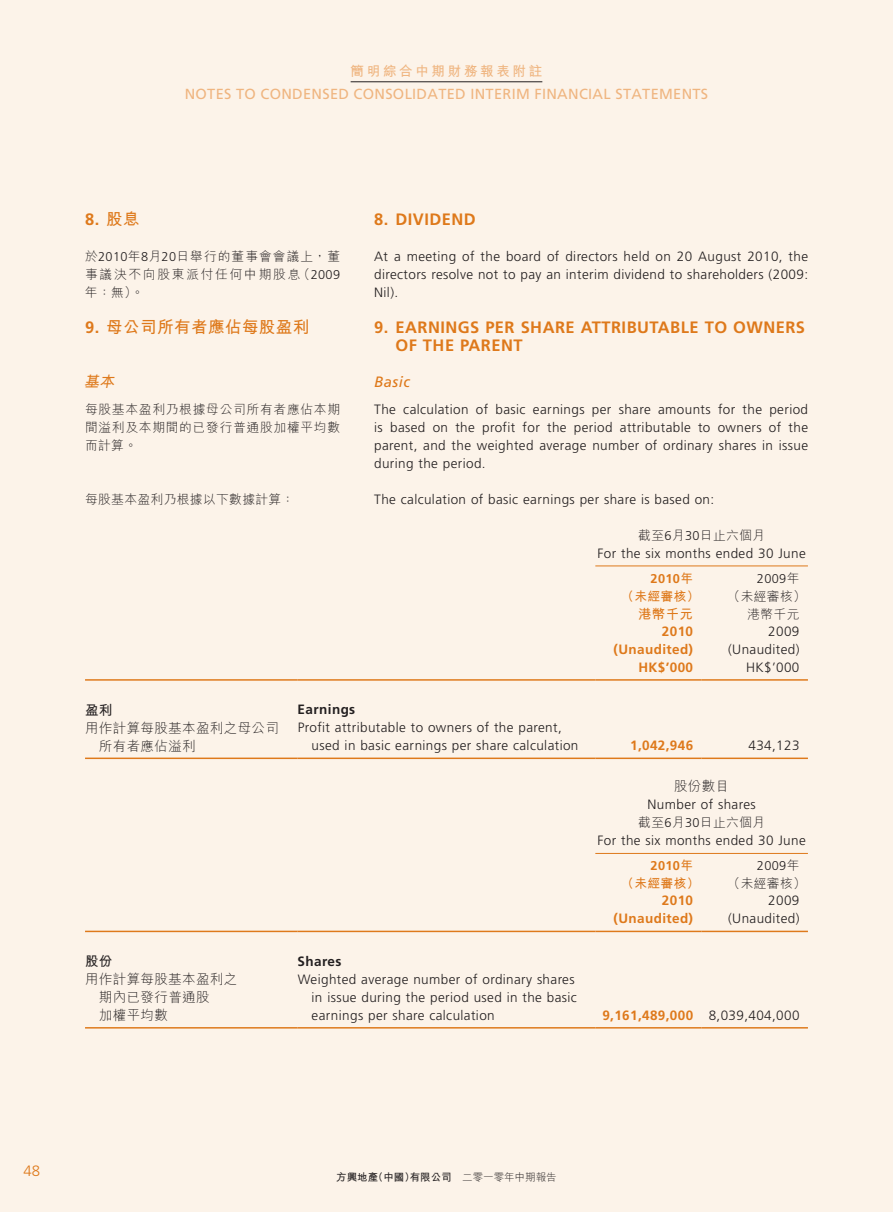
<style>
.page{position:relative;width:893px;height:1212px;background:#fcf3e9}
.page>*{position:absolute;margin:0;border:0;box-sizing:border-box;transform-origin:0 0}
.t1{font:700 16.5px/18px "Frutiger LT Std";letter-spacing:.03em;color:#de791b}
.t2{font:700 16.5px "M Hei HK";letter-spacing:.03em;color:#de791b}
.t3{font:italic 15px "Frutiger LT Std";letter-spacing:.03em;color:#de791b}
.t4{font:300 15px "Frutiger LT Std";color:#de791b}
.t5{font:italic 700 15px "M Hei HK";color:#de791b}
.t6{font:14.7px "Frutiger LT Std";letter-spacing:.02em;color:#efb580}
.t7{font:300 13.5px/18px "Frutiger LT Std";letter-spacing:.03em;color:#231f20;text-align:justify}
.t8{font:700 13.5px "Frutiger LT Std";letter-spacing:.03em;color:#de791b}
.t9{font:300 13.5px/18px "M Hei HK";letter-spacing:.03em;color:#231f20}
.t10{font:700 13.5px "Frutiger LT Std";letter-spacing:.03em;color:#231f20}
.t11{font:700 13.5px "M Hei HK";letter-spacing:.2em;color:#efb580}
.t12{font:700 13.5px "M Hei HK";color:#de791b}
.t13{font:700 13.5px "M Hei HK";color:#231f20}
.t14{font:300 12.75px/18px "M Hei HK";letter-spacing:.055em;color:#231f20;text-align:justify}
.t15{font:300 12.75px "M Hei HK";letter-spacing:.03em;color:#231f20}
.t16{font:700 12.75px "M Hei HK";letter-spacing:.03em;color:#de791b}
.t17{font:700 12.75px "Frutiger LT Std";letter-spacing:.03em;color:#de791b}
.t18{font:300 12.75px "Frutiger LT Std";letter-spacing:.03em;color:#231f20}
.t19{font:700 10.5px "M Hei HK";color:#231f20}
.s1{font-family:"M Hei HK"}
.s2{font-family:"Frutiger LT Std"}
.s3{font-weight:300;color:#231f20}
.s4{font-weight:300}
</style>
<div class="page">
<hr style="left:351px;top:82px;width:191px;height:1px;background:#231f20">
<hr style="left:595px;top:566px;width:213px;height:1px;background:#de791b">
<hr style="left:85px;top:679px;width:213px;height:2px;background:#de791b">
<hr style="left:298px;top:679px;width:297px;height:2px;background:#de791b">
<hr style="left:595px;top:679px;width:107px;height:2px;background:#de791b">
<hr style="left:702px;top:679px;width:106px;height:2px;background:#de791b">
<hr style="left:85px;top:757px;width:213px;height:2px;background:#de791b">
<hr style="left:298px;top:757px;width:297px;height:2px;background:#de791b">
<hr style="left:595px;top:757px;width:107px;height:2px;background:#de791b">
<hr style="left:702px;top:757px;width:106px;height:2px;background:#de791b">
<hr style="left:595px;top:853px;width:213px;height:1px;background:#de791b">
<hr style="left:85px;top:931px;width:213px;height:1px;background:#de791b">
<hr style="left:298px;top:931px;width:297px;height:1px;background:#de791b">
<hr style="left:595px;top:931px;width:107px;height:1px;background:#de791b">
<hr style="left:702px;top:931px;width:106px;height:1px;background:#de791b">
<hr style="left:85px;top:1027px;width:213px;height:1px;background:#de791b">
<hr style="left:298px;top:1027px;width:297px;height:1px;background:#de791b">
<hr style="left:595px;top:1027px;width:107px;height:1px;background:#de791b">
<hr style="left:702px;top:1027px;width:106px;height:1px;background:#de791b">
<p class="t11" style="left:351px;top:61px;width:193px">簡明綜合中期財務報表附註</p>
<p class="t6" style="left:185px;top:86px;width:525px">NOTES TO CONDENSED CONSOLIDATED INTERIM FINANCIAL STATEMENTS</p>
<p class="t1" style="left:85px;top:210px;width:56px">8. <span class="s1">股息</span></p>
<p class="t14" style="left:85px;top:247px;width:257px">於<span class="s2">2010</span>年<span class="s2">8</span>月<span class="s2">20</span>日舉行的董事會會議上，董事議決不向股東派付任何中期股息（<span class="s2">2009</span>年：無）。</p>
<p class="t2" style="left:85px;top:315px;width:226px"><span class="s2">9.</span> 母公司所有者應佔每股盈利</p>
<p class="t5" style="left:84px;top:371px;width:35px">基本</p>
<p class="t14" style="left:85px;top:399px;width:257px">每股基本盈利乃根據母公司所有者應佔本期間溢利及本期間的已發行普通股加權平均數而計算。</p>
<p class="t15" style="left:85px;top:490px;width:211px">每股基本盈利乃根據以下數據計算：</p>
<p class="t1" style="left:374px;top:210px;width:103px">8. DIVIDEND</p>
<p class="t7" style="left:374px;top:248px;width:435px">At a meeting of the board of directors held on 20 August 2010, the directors resolve not to pay an interim dividend to shareholders (2009:<br>Nil).</p>
<p class="t1" style="left:395px;top:318px;width:411px;text-indent:-21px">9. EARNINGS PER SHARE ATTRIBUTABLE TO OWNERS<br>OF THE PARENT</p>
<p class="t3" style="left:374px;top:373px;width:37px">Basic</p>
<p class="t7" style="left:374px;top:400px;width:435px">The calculation of basic earnings per share amounts for the period is based on the profit for the period attributable to owners of the parent, and the weighted average number of ordinary shares in issue during the period.</p>
<p class="t7" style="left:374px;top:490px;width:342px">The calculation of basic earnings per share is based on:</p>
<p class="t14" style="left:638px;top:526px;width:128px">截至<span class="s2">6</span>月<span class="s2">30</span>日止六個月</p>
<p class="t7" style="left:597px;top:544px;width:210px">For the six months ended 30 June</p>
<p class="t17" style="left:651px;top:571px;width:44px">2010<span class="s1">年</span></p>
<p class="t18" style="left:757px;top:571px;width:44px">2009<span class="s1">年</span></p>
<p class="t16" style="left:621px;top:587px;width:80px">（未經審核）</p>
<p class="t14" style="left:728px;top:586px;width:80px">（未經審核）</p>
<p class="t12" style="left:638px;top:604px;width:57px">港幣千元</p>
<p class="t14" style="left:747px;top:604px;width:54px">港幣千元</p>
<p class="t8" style="left:662px;top:623px;width:33px">2010</p>
<p class="t7" style="left:768px;top:622px;width:33px">2009</p>
<p class="t8" style="left:614px;top:641px;width:81px">(Unaudited)</p>
<p class="t7" style="left:728px;top:640px;width:73px">(Unaudited)</p>
<p class="t8" style="left:638px;top:659px;width:56px">HK$’000</p>
<p class="t7" style="left:746px;top:658px;width:55px">HK$’000</p>
<p class="t13" style="left:85px;top:700px;width:29px">盈利</p>
<p class="t10" style="left:298px;top:702px;width:59px">Earnings</p>
<p class="t9" style="left:99px;top:718px;width:181px;text-indent:-14px">用作計算每股基本盈利之母公司所有者應佔溢利</p>
<p class="t7" style="left:312px;top:719px;width:268px;text-indent:-14px">Profit attributable to owners of the parent, used in basic earnings per share calculation</p>
<p class="t13" style="left:85px;top:952px;width:29px">股份</p>
<p class="t10" style="left:298px;top:953px;width:45px">Shares</p>
<p class="t9" style="left:99px;top:970px;width:140px;text-indent:-14px">用作計算每股基本盈利之期內已發行普通股<br>加權平均數</p>
<p class="t7" style="left:312px;top:970px;width:267px;text-align:left;text-indent:-14px">Weighted average number of ordinary shares in issue during the period used in the basic earnings per share calculation</p>
<p class="t8" style="left:630px;top:738px;width:65px">1,042,946</p>
<p class="t7" style="left:748px;top:737px;width:53px">434,123</p>
<p class="t9" style="left:674px;top:776px;width:57px">股份數目</p>
<p class="t7" style="left:648px;top:795px;width:110px">Number of shares</p>
<p class="t14" style="left:638px;top:813px;width:128px">截至<span class="s2">6</span>月<span class="s2">30</span>日止六個月</p>
<p class="t7" style="left:597px;top:831px;width:210px">For the six months ended 30 June</p>
<p class="t17" style="left:651px;top:858px;width:44px">2010<span class="s1">年</span></p>
<p class="t18" style="left:757px;top:858px;width:44px">2009<span class="s1">年</span></p>
<p class="t16" style="left:621px;top:874px;width:80px">（未經審核）</p>
<p class="t14" style="left:728px;top:874px;width:80px">（未經審核）</p>
<p class="t8" style="left:662px;top:893px;width:33px">2010</p>
<p class="t7" style="left:768px;top:892px;width:33px">2009</p>
<p class="t8" style="left:614px;top:911px;width:81px">(Unaudited)</p>
<p class="t7" style="left:728px;top:910px;width:73px">(Unaudited)</p>
<p class="t8" style="left:602px;top:1007px;width:199px">9,161,489,000 <span class="s3">8,039,404,000</span></p>
<p class="t4" style="left:24px;top:1162px;width:18px">48</p>
<p class="t19" style="left:336px;top:1170px;width:222px">方興地產（中國）有限公司　<span class="s4">二零一零年中期報告</span></p>
</div>
